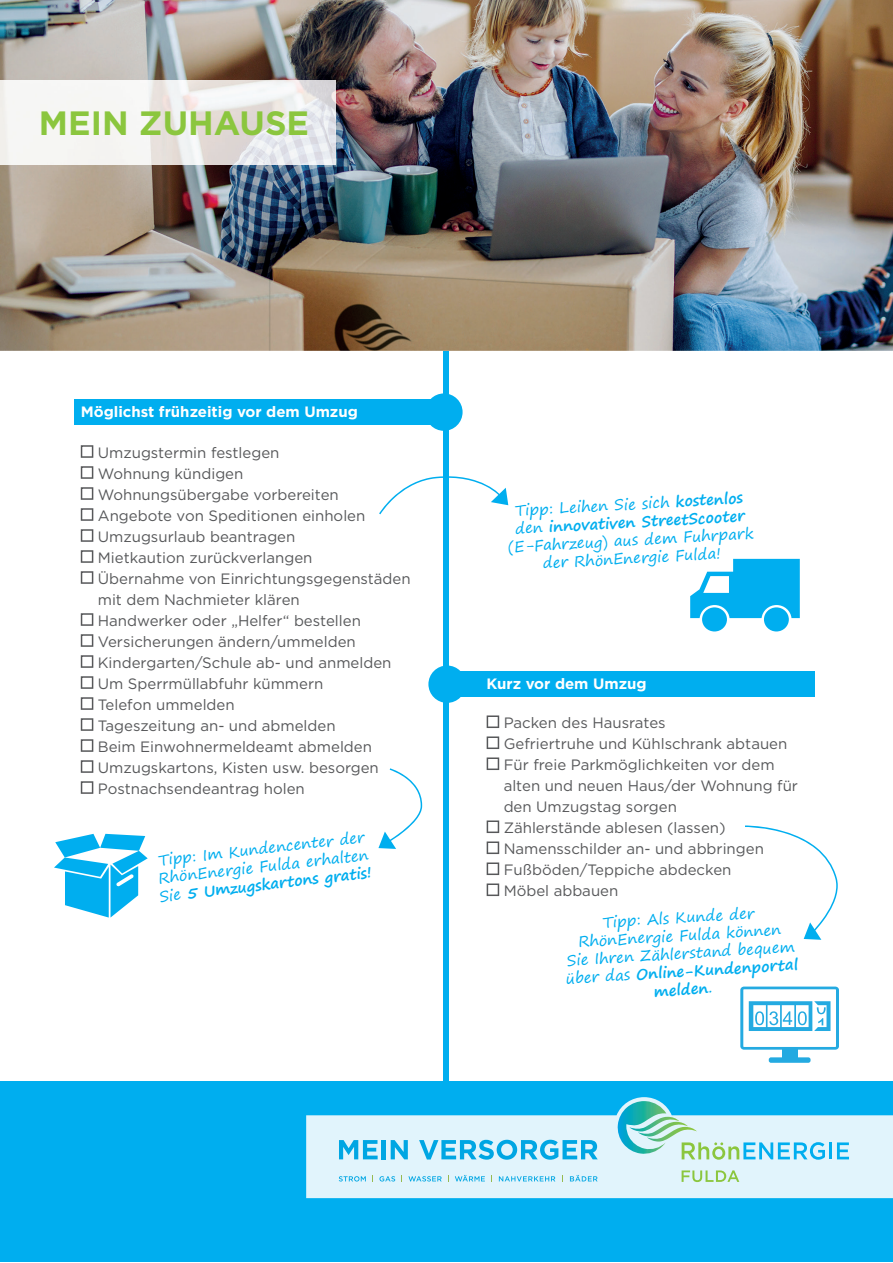
<style>
.page{position:relative;width:893px;height:1263px;background:#fff}
.page>*{position:absolute;margin:0;border:0;box-sizing:border-box;transform-origin:0 0}
.t1{font:700 33.75px "Gotham";color:#8bc63e}
.t2{font:15px/21px "Gotham";color:#57585a}
.t3{font:15px/18px "Segoe Print";color:#00aeef;text-align:center}
.t4{font:700 15px "Gotham";color:#fff}
.s1{font-weight:700}
</style>
<div class="page">
<div style="left:0;top:1081px;width:893px;height:181px;background:#00aeef"></div>
<img style="left:0;top:0;width:893px;height:351px">
<img style="left:0;top:81px;width:336px;height:83px">
<svg style="left:306px;top:1097px;width:587px;height:101px;fill:#e1f4fc"></svg>
<hr style="left:829px;top:1142px;width:3px;height:17px;background:#00aeef">
<svg style="left:837px;top:1142px;width:12px;height:17px"></svg>
<svg style="left:682px;top:1170px;width:57px;height:12px"></svg>
<svg style="left:617px;top:1101px;width:208px;height:59px"></svg>
<svg style="left:339px;top:1140px;width:39px;height:19px"></svg>
<hr style="left:382px;top:1140px;width:4px;height:19px;background:#00a6e3">
<svg style="left:391px;top:1140px;width:17px;height:19px"></svg>
<svg style="left:419px;top:1140px;width:179px;height:20px"></svg>
<svg style="left:339px;top:1176px;width:27px;height:5px"></svg>
<svg style="left:379px;top:1176px;width:16px;height:5px"></svg>
<svg style="left:408px;top:1176px;width:34px;height:5px"></svg>
<svg style="left:455px;top:1175px;width:30px;height:6px"></svg>
<svg style="left:499px;top:1176px;width:56px;height:5px"></svg>
<svg style="left:570px;top:1175px;width:27px;height:6px"></svg>
<div style="left:444px;top:351px;width:5px;height:730px;background:#00aeef"></div>
<div style="left:425px;top:393px;width:38px;height:38px;background:#00aeef;border-radius:50%"></div>
<div style="left:74px;top:399px;width:369px;height:26px;background:#00aeef"></div>
<svg style="left:81px;top:445px;width:12px;height:13px"></svg>
<svg style="left:81px;top:466px;width:12px;height:13px"></svg>
<svg style="left:81px;top:487px;width:12px;height:13px"></svg>
<svg style="left:81px;top:508px;width:12px;height:13px"></svg>
<svg style="left:81px;top:529px;width:12px;height:13px"></svg>
<svg style="left:81px;top:550px;width:12px;height:13px"></svg>
<svg style="left:81px;top:571px;width:12px;height:13px"></svg>
<svg style="left:81px;top:613px;width:12px;height:13px"></svg>
<svg style="left:81px;top:634px;width:12px;height:13px"></svg>
<svg style="left:81px;top:655px;width:12px;height:13px"></svg>
<svg style="left:81px;top:676px;width:12px;height:13px"></svg>
<svg style="left:81px;top:697px;width:12px;height:13px"></svg>
<svg style="left:81px;top:718px;width:12px;height:13px"></svg>
<svg style="left:81px;top:739px;width:12px;height:13px"></svg>
<svg style="left:81px;top:760px;width:12px;height:13px"></svg>
<svg style="left:81px;top:781px;width:12px;height:13px"></svg>
<div style="left:428px;top:665px;width:38px;height:38px;background:#00aeef;border-radius:50%"></div>
<div style="left:446px;top:671px;width:369px;height:26px;background:#00aeef"></div>
<svg style="left:487px;top:715px;width:12px;height:13px"></svg>
<svg style="left:487px;top:736px;width:12px;height:13px"></svg>
<svg style="left:487px;top:757px;width:12px;height:13px"></svg>
<svg style="left:487px;top:820px;width:12px;height:13px"></svg>
<svg style="left:487px;top:841px;width:12px;height:13px"></svg>
<svg style="left:487px;top:862px;width:12px;height:13px"></svg>
<svg style="left:487px;top:883px;width:12px;height:13px"></svg>
<svg style="left:378px;top:768px;width:44px;height:81px"></svg>
<svg style="left:379px;top:472px;width:129px;height:42px"></svg>
<svg style="left:745px;top:825px;width:93px;height:115px"></svg>
<svg style="left:54px;top:834px;width:94px;height:83px"></svg>
<svg style="left:740px;top:986px;width:99px;height:64px"></svg>
<div style="left:769px;top:1057px;width:41px;height:6px;background:#24aae1;border-radius:2px"></div>
<div style="left:782px;top:1048px;width:15px;height:10px;background:#24aae1"></div>
<div style="left:764px;top:607px;width:25px;height:24px;background:#00aeef;border-radius:50%"></div>
<div style="left:702px;top:607px;width:25px;height:24px;background:#00aeef;border-radius:50%"></div>
<svg style="left:690px;top:559px;width:110px;height:59px"></svg>
<h1 class="t1" style="left:39px;top:101px;width:272px">MEIN ZUHAUSE</h1>
<p class="t4" style="left:81px;top:402px;width:279px">Möglichst frühzeitig vor dem Umzug</p>
<p class="t2" style="left:98px;top:442px;width:314px">Umzugstermin festlegen<br>Wohnung kündigen<br>Wohnungsübergabe vorbereiten<br>Angebote von Speditionen einholen<br>Umzugsurlaub beantragen<br>Mietkaution zurückverlangen<br>Übernahme von Einrichtungsgegenstäden mit dem Nachmieter klären<br>Handwerker oder „Helfer“ bestellen<br>Versicherungen ändern/ummelden<br>Kindergarten/Schule ab- und anmelden<br>Um Sperrmüllabfuhr kümmern<br>Telefon ummelden<br>Tageszeitung an- und abmelden<br>Beim Einwohnermeldeamt abmelden<br>Umzugskartons, Kisten usw. besorgen<br>Postnachsendeantrag holen</p>
<p class="t3" style="left:155px;top:850px;width:215px;text-align:left;rotate:-6deg">Tipp: Im Kundencenter der<br>RhönEnergie Fulda erhalten<br>Sie <span class="s1">5 Umzugskartons gratis!</span></p>
<p class="t3" style="left:506px;top:501px;width:247px;rotate:-3deg">Tipp: Leihen Sie sich <span class="s1">kostenlos </span>den <span class="s1">innovativen StreetScooter </span>(E-Fahrzeug) aus dem Fuhrpark der RhönEnergie Fulda!</p>
<p class="t4" style="left:487px;top:674px;width:161px">Kurz vor dem Umzug</p>
<p class="t2" style="left:504px;top:712px;width:296px">Packen des Hausrates<br>Gefriertruhe und Kühlschrank abtauen<br>Für freie Parkmöglichkeiten vor dem alten und neuen Haus/der Wohnung für den Umzugstag sorgen<br>Zählerstände ablesen (lassen)<br>Namensschilder an- und abbringen<br>Fußböden/Teppiche abdecken<br>Möbel abbauen</p>
<p class="t3" style="left:562px;top:916px;width:234px;rotate:-4deg">Tipp: Als Kunde der<br>RhönEnergie Fulda können<br>Sie Ihren Zählerstand bequem über das <span class="s1">Online-Kundenportal melden</span>.</p>
</div>
